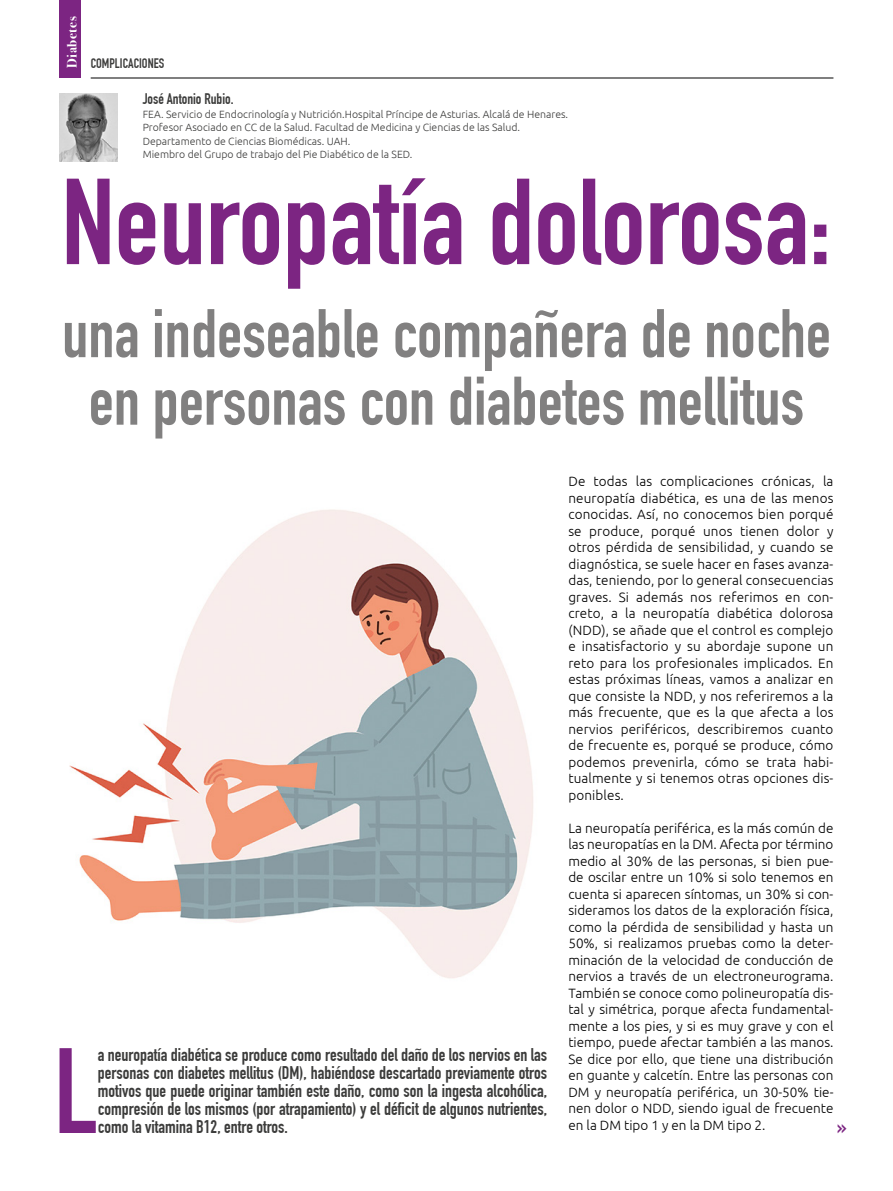
<style>
.page{position:relative;width:893px;height:1191px;background:#fff}
.page>*{position:absolute;margin:0;border:0;box-sizing:border-box;transform-origin:0 0}
.t1{font:120px "DIN Engschrift Std";color:#7c2582}
.t2{font:119.1px "DIN Engschrift Std";color:#7c2582}
.t3{font:67.5px/67.5px "DIN Engschrift Std";color:#818080;text-align:center}
.t4{font:22.5px "DIN Engschrift Std";color:#7c2582}
.t5{font:18px/18px "DIN Engschrift Std";color:#3c3c3b;text-align:justify}
.t6{font:15px "DIN Engschrift Std";color:#3c3c3b}
.t7{font:300 13.5px/16.5px "Ubuntu";color:#000;text-align:justify}
.t8{font:13.5px "DIN Engschrift Std";color:#3c3c3b}
.t9{font:700 13.5px "Bodoni Svty Two ITCTT";letter-spacing:.04em;color:#fff}
.t10{font:300 10.5px/13.5px "Ubuntu";color:#3c3c3b}
</style>
<div class="page">
<hr style="left:91px;top:78px;width:742px;height:1px;background:#000">
<div style="left:60px;top:0;width:21px;height:78px;background:#7c2582"></div>
<img style="left:60px;top:94px;width:57px;height:67px">
<img style="left:69px;top:509px;width:464px;height:469px">
<p class="t9" style="left:61px;top:68px;width:53px;rotate:-90deg">Diabetes</p>
<p class="t8" style="left:91px;top:55px;width:75px">COMPLICACIONES</p>
<p class="t6" style="left:143px;top:90px;width:92px">José Antonio Rubio.</p>
<p class="t10" style="left:143px;top:107px;width:427px">FEA. Servicio de Endocrinología y Nutrición.Hospital Príncipe de Asturias. Alcalá de Henares.<br>Profesor Asociado en CC de la Salud. Facultad de Medicina y Ciencias de las Salud.<br>Departamento de Ciencias Biomédicas. UAH.<br>Miembro del Grupo de trabajo del Pie Diabético de la SED.</p>
<h1 class="t1" style="left:62px;top:152px;width:771px">Neuropatía dolorosa:</h1>
<h3 class="t3" style="left:62px;top:300px;width:770px">una indeseable compañera de noche en personas con diabetes mellitus</h3>
<p class="t7" style="left:568px;top:472px;width:267px">De todas las complicaciones crónicas, la neuropatía diabética, es una de las menos conocidas. Así, no conocemos bien porqué se produce, porqué unos tienen dolor y otros pérdida de sensibilidad, y cuando se diagnóstica, se suele hacer en fases avanza&shy;das, teniendo, por lo general consecuencias graves. Si además nos referimos en con&shy;creto, a la neuropatía diabética dolorosa (NDD), se añade que el control es complejo e insatisfactorio y su abordaje supone un reto para los profesionales implicados. En estas próximas líneas, vamos a analizar en que consiste la NDD, y nos referiremos a la más frecuente, que es la que afecta a los nervios periféricos, describiremos cuanto de frecuente es, porqué se produce, cómo podemos prevenirla, cómo se trata habi&shy;tualmente y si tenemos otras opciones dis&shy;ponibles.</p>
<p class="t7" style="left:568px;top:819px;width:267px">La neuropatía periférica, es la más común de las neuropatías en la DM. Afecta por término medio al 30% de las personas, si bien pue&shy;de oscilar entre un 10% si solo tenemos en cuenta si aparecen síntomas, un 30% si con&shy;sideramos los datos de la exploración física, como la pérdida de sensibilidad y hasta un 50%, si realizamos pruebas como la deter&shy;minación de la velocidad de conducción de nervios a través de un electroneurograma.<br>También se conoce como polineuropatía dis&shy;tal y simétrica, porque afecta fundamental&shy;mente a los pies, y si es muy grave y con el tiempo, puede afectar también a las manos.<br>Se dice por ello, que tiene una distribución en guante y calcetín. Entre las personas con DM y neuropatía periférica, un 30-50% tie&shy;nen dolor o NDD, siendo igual de frecuente</p>
<p class="t5" style="left:98px;top:1045px;width:451px">a neuropatía diabética se produce como resultado del daño de los nervios en las personas con diabetes mellitus (DM), habiéndose descartado previamente otros motivos que puede originar también este daño, como son la ingesta alcohólica, compresión de los mismos (por atrapamiento) y el déficit de algunos nutrientes, como la vitamina B12, entre otros.</p>
<h2 class="t2" style="left:54px;top:1021px;width:46px">L</h2>
<p class="t7" style="left:568px;top:1116px;width:199px">en la DM tipo 1 y en la DM tipo 2.</p>
<h3 class="t4" style="left:837px;top:1114px;width:11px">»</h3>
</div>
